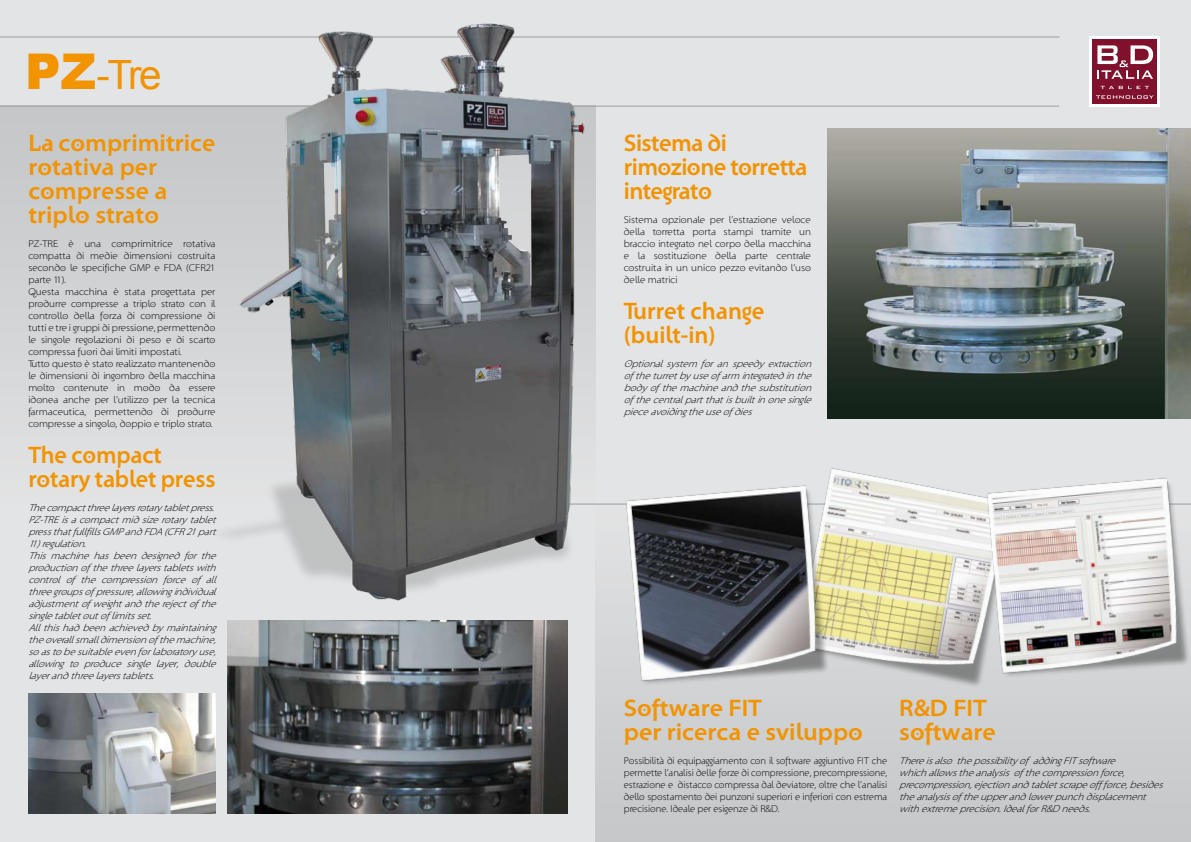
<style>
.page{position:relative;width:1191px;height:842px;background:#e3e4e5}
.page>*{position:absolute;margin:0;border:0;box-sizing:border-box;transform-origin:0 0}
.t1{font:40.4px "Arial";color:#f29400}
.t2{font:700 24px/24px "Santana";color:#f29400}
.t3{font:700 24px/24px "Santana";letter-spacing:-.025em;color:#f29400;scale:.95 1}
.t4{font:700 24px/24px "Santana";color:#f29400;scale:.94 1}
.t5{font:700 24px/24px "Santana";color:#f29400;scale:.95 1}
.t6{font:italic 10px/12px "Santana";color:#000}
.t7{font:10px/12px "Santana";color:#000}
.t8{font:10px/12px "Santana";color:#000;text-align:justify;scale:.95 1}
.s1{font-weight:900;font-size:49.3px}
</style>
<div class="page">
<div style="left:0;top:106px;width:595px;height:399px;background:linear-gradient(to bottom,#c4c5c7,#e2e2e3)"></div>
<hr style="left:0;top:37px;width:1059px;height:1px;background:#9c9d9f">
<hr style="left:0;top:106px;width:1059px;height:1px;background:#9c9d9f">
<div style="left:595px;top:503px;width:596px;height:339px;background:#cccdcf"></div>
<img style="left:827px;top:129px;width:364px;height:290px">
<div style="left:1089px;top:36px;width:71px;height:71px;background:#fff"></div>
<div style="left:1092px;top:40px;width:65px;height:64px;background:#7f112c"></div>
<svg style="left:1097px;top:45px;width:56px;height:34px"></svg>
<svg style="left:1100px;top:86px;width:22px;height:3px"></svg>
<svg style="left:1128px;top:86px;width:21px;height:3px"></svg>
<svg style="left:1096px;top:95px;width:57px;height:4px"></svg>
<hr style="left:562px;top:504px;width:629px;height:1px;background:#9c9d9f">
<img style="left:828px;top:468px;width:156px;height:217px">
<img style="left:623px;top:482px;width:211px;height:203px">
<img style="left:28px;top:693px;width:187px;height:121px">
<img style="left:228px;top:627px;width:339px;height:187px">
<img style="left:984px;top:478px;width:207px;height:197px">
<img style="left:196px;top:23px;width:411px;height:604px">
<h1 class="t1" style="left:25px;top:53px;width:138px"><span class="s1">PZ</span>-Tre</h1>
<h2 class="t2" style="left:28px;top:132px;width:189px">La comprimitrice rotativa per compresse a triplo strato</h2>
<p class="t7" style="left:28px;top:238px;width:189px">PZ-TRE è una comprimitrice rotativa compatta di medie dimensioni costruita secondo le specifiche GMP e FDA (CFR21 parte 11).<br>Questa macchina è stata progettata per produrre compresse a triplo strato con il controllo della forza di compressione di tutti e tre i gruppi di pressione, permettendo le singole regolazioni di peso e di scarto compressa fuori dai limiti impostati.<br>Tutto questo è stato realizzato mantenendo le dimensioni di ingombro della macchina molto contenute in modo da essere idonea anche per l’utilizzo per la tecnica farmaceutica, permettendo di produrre compresse a singolo, doppio e triplo strato.</p>
<h2 class="t4" style="left:28px;top:444px;width:201px">The compact rotary tablet press</h2>
<p class="t6" style="left:28px;top:502px;width:193px">Thecompactthreelayersrotarytabletpress.<br>PZ-TREisacompactmidsizerotarytablet pressthatfullfillsGMPandFDA(CFR21part 11)regulation.<br>This machine has been designed for the productionof thethreelayerstabletswith control of the compression force of all threegroupsof pressure,allowingindividual adjustmentof weightandtherejectof the singletabletoutof limitsset.<br>Allthishadbeenachievedbymaintaining theoverallsmalldimensionof themachine, soastobesuitableevenforlaboratoryuse, allowing to produce single layer, double layerandthreelayerstablets.</p>
<h2 class="t3" style="left:624px;top:132px;width:195px">Sistema di rimozione torretta integrato</h2>
<p class="t7" style="left:624px;top:214px;width:189px;text-align:justify">Sistema opzionale per l’estrazione veloce della torretta porta stampi tramite un braccio integrato nel corpo della macchina e la sostituzione della parte centrale costruita in un unico pezzo evitando l’uso delle matrici</p>
<h2 class="t5" style="left:624px;top:300px;width:149px">Turret change (built-in)</h2>
<p class="t6" style="left:624px;top:358px;width:193px;text-align:justify">Optionalsystem foranspeedyextraction of theturretbyuseof arm integratedinthe bodyof themachineandthesubstitution of thecentralpartthatisbuiltinonesingle pieceavoidingtheuseof dies</p>
<h2 class="t2" style="left:624px;top:696px;width:241px">Software FIT<br>per ricerca e sviluppo</h2>
<p class="t8" style="left:624px;top:755px;width:279px">Possibilità di equipaggiamento con il software aggiuntivo FIT che permette l’analisi delle forze di compressione, precompressione, estrazione e distacco compressa dal deviatore, oltre che l’analisi dello spostamento dei punzoni superiori e inferiori con estrema precisione. Ideale per esigenze di R&amp;D.</p>
<h2 class="t2" style="left:899px;top:696px;width:98px">R&amp;D FIT software</h2>
<p class="t6" style="left:899px;top:755px;width:269px">Thereisalso thepossibilityof addingFITsoftware whichallowstheanalysis of thecompressionforce, precompression,ejectionandtabletscrapeoff force,besides theanalysisof theupperandlowerpunchdisplacement withextremeprecision.IdealforR&amp;Dneeds.</p>
</div>
